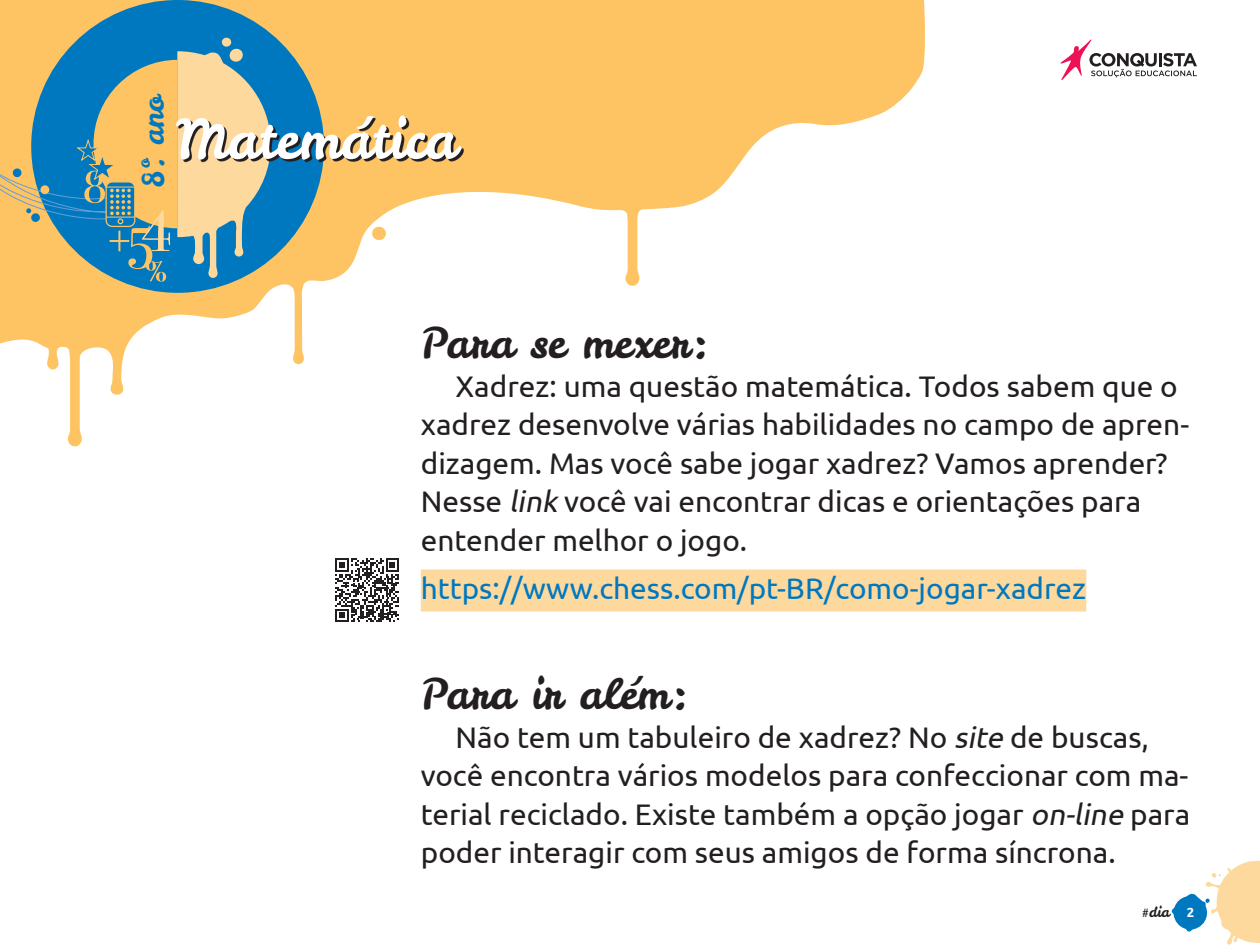
<style>
.page{position:relative;width:1260px;height:945px;background:#fff}
.page>*{position:absolute;margin:0;border:0;box-sizing:border-box;transform-origin:0 0}
.t1{font:54.25px "Leckerli One";color:#fff}
.t2{font:42px "Leckerli One";color:#231f20}
.t3{font:29.75px/38.5px "Ubuntu";color:#231f20}
.t4{font:29.75px "Ubuntu";color:#0078c0}
.t5{font:29.4px "Leckerli One";color:#0078c0}
.t6{font:14.35px "Leckerli One";color:#231f20}
.t7{font:700 13.12px "Ubuntu";color:#fff}
.s1{font-style:italic}
</style>
<div class="page">
<svg style="left:0;top:0;width:925px;height:447px"></svg>
<svg style="left:1172px;top:861px;width:88px;height:84px"></svg>
<div style="left:31px;top:0;width:293px;height:293px;background:#0078c0;border-radius:50%"></div>
<svg style="left:1061px;top:39px;width:136px;height:41px"></svg>
<svg style="left:0;top:37px;width:271px;height:245px"></svg>
<svg style="left:178px;top:118px;width:286px;height:44px;background:#8a7e5e"></svg>
<div style="left:421px;top:570px;width:665px;height:42px;background:#fed99e"></div>
<svg style="left:335px;top:558px;width:64px;height:64px"></svg>
<p class="t5" style="left:133px;top:188px;width:95px;rotate:-90deg">8º. ano</p>
<h1 class="t1" style="left:176px;top:103px;width:282px">Matemática</h1>
<h2 class="t2" style="left:421px;top:315px;width:290px">Para se mexer:</h2>
<p class="t3" style="left:421px;top:366px;width:770px;text-indent:35px">Xadrez: uma questão matemática. Todos sabem que o xadrez desenvolve várias habilidades no campo de apren&shy;dizagem. Mas você sabe jogar xadrez? Vamos aprender?<br>Nesse <span class="s1">link</span> você vai encontrar dicas e orientações para entender melhor o jogo.</p>
<p class="t4" style="left:421px;top:571px;width:667px">https://www.chess.com/pt-BR/como-jogar-xadrez</p>
<h2 class="t2" style="left:421px;top:666px;width:270px">Para ir além:</h2>
<p class="t3" style="left:421px;top:717px;width:771px;text-indent:35px">Não tem um tabuleiro de xadrez? No <span class="s1">site</span> de buscas, você encontra vários modelos para confeccionar com ma&shy;terial reciclado. Existe também a opção jogar <span class="s1">on-line</span> para poder interagir com seus amigos de forma síncrona.</p>
<p class="t6" style="left:1142px;top:903px;width:29px">#dia</p>
<p class="t7" style="left:1187px;top:905px;width:9px">2</p>
</div>
